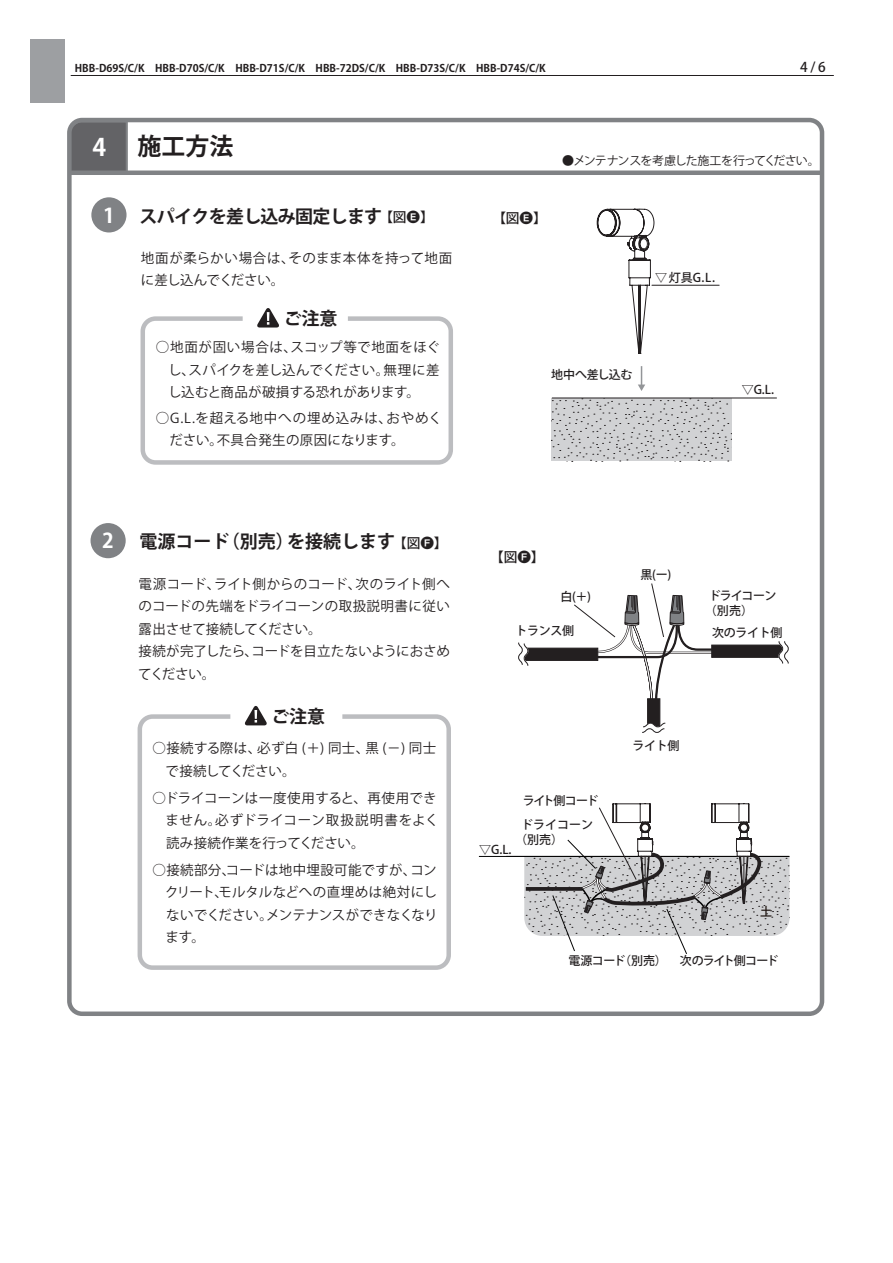
<style>
.page{position:relative;width:893px;height:1263px;background:#fff}
.page>*{position:absolute;margin:0;border:0;box-sizing:border-box;transform-origin:0 0}
.t1{font:700 24px "Koz Go Pro";color:#231f20}
.t2{font:700 24px "Koz Go Pro";color:#fff}
.t3{font:700 20.25px "Koz Go Pro";color:#fff}
.t4{font:700 18px "Koz Go Pro";color:#231f20}
.t5{font:700 18px "Koz Go Pro";letter-spacing:-.04em;color:#231f20}
.t6{font:700 18px "Koz Go Pro";letter-spacing:-.02em;color:#231f20}
.t7{font:13.5px/22.5px "Koz Go Pro";letter-spacing:.015em;color:#231f20}
.t8{font:13.5px/22.5px "Koz Go Pro";letter-spacing:-.005em;color:#231f20}
.t9{font:500 13.5px "Koz Go Pr 6 N";color:#231f20}
.t10{font:500 13.5px "Koz Go Pro";color:#231f20}
.t11{font:500 12px "Koz Go Pro";letter-spacing:-.03em;color:#231f20}
.t12{font:12px "Koz Go Pro";letter-spacing:-.08em;color:#231f20}
.t13{font:500 12px/14.4px "Koz Go Pro";letter-spacing:-.07em;color:#231f20}
.t14{font:500 12px/15px "Koz Go Pro";color:#231f20}
.t15{font:500 12px "Koz Go Pro";letter-spacing:-.085em;color:#231f20}
.t16{font:500 12px "Koz Go Pro";letter-spacing:-.1em;color:#231f20}
.t17{font:500 12px "Koz Go Pro";letter-spacing:-.01em;color:#231f20}
.t18{font:500 12px "Koz Go Pro";color:#1f1511}
.t19{font:700 10.5px "Koz Go Pro";color:#231f20}
</style>
<div class="page">
<div style="left:30px;top:39px;width:34px;height:64px;background:#9d9fa2"></div>
<hr style="left:71px;top:75px;width:763px;height:1px;background:#231f20">
<div style="left:91px;top:523px;width:35px;height:35px;background:#808285;border-radius:50%"></div>
<svg style="left:244px;top:706px;width:23px;height:19px"></svg>
<div style="left:138px;top:714px;width:313px;height:256px;border:4px solid #bcbdc0;border-radius:13px"></div>
<hr style="left:479px;top:856px;width:310px;height:1px;background:#030303">
<div style="left:647px;top:698px;width:13px;height:30px;background:#231f20;border:1px solid #231f20"></div>
<svg style="left:642px;top:722px;width:24px;height:11px"></svg>
<svg style="left:518px;top:583px;width:271px;height:126px"></svg>
<div style="left:91px;top:197px;width:36px;height:35px;background:#808285;border-radius:50%"></div>
<div style="left:72px;top:123px;width:56px;height:47px;background:#636366"></div>
<div style="left:67px;top:118px;width:757px;height:898px;border:4px solid #808285;border-radius:13px"></div>
<div style="left:69px;top:170px;width:753px;height:5px;background:#808285"></div>
<svg style="left:257px;top:308px;width:22px;height:19px"></svg>
<div style="left:141px;top:316px;width:312px;height:149px;border:4px solid #bcbdc0;border-radius:13px"></div>
<svg style="left:638px;top:366px;width:7px;height:25px"></svg>
<svg style="left:551px;top:398px;width:181px;height:63px;background:#c9cacc"></svg>
<hr style="left:552px;top:398px;width:225px;height:1px;background:#231f20">
<svg style="left:597px;top:209px;width:57px;height:145px"></svg>
<hr style="left:652px;top:285px;width:67px;height:1px;background:#231f20">
<svg style="left:524px;top:803px;width:265px;height:151px"></svg>
<p class="t19" style="left:75px;top:61px;width:472px">HBB-D69S/C/K　HBB-D70S/C/K　HBB-D71S/C/K　HBB-72DS/C/K　HBB-D73S/C/K　HBB-D74S/C/K</p>
<p class="t10" style="left:800px;top:58px;width:27px">4 / 6</p>
<h1 class="t2" style="left:93px;top:132px;width:15px">4</h1>
<h1 class="t1" style="left:137px;top:131px;width:97px">施工方法</h1>
<h2 class="t3" style="left:103px;top:203px;width:13px">1</h2>
<h3 class="t5" style="left:140px;top:205px;width:244px">スパイクを差し込み固定します</h3>
<p class="t7" style="left:141px;top:247px;width:313px">地面が柔らかい場合は、そのまま本体を持って地面に差し込んでください。</p>
<p class="t9" style="left:379px;top:210px;width:56px">【図E】</p>
<p class="t9" style="left:492px;top:211px;width:56px">【図E】</p>
<p class="t12" style="left:562px;top:153px;width:259px">●メンテナンスを考慮した施工を行ってください。</p>
<p class="t11" style="left:655px;top:270px;width:61px">▽灯具G.L.</p>
<h3 class="t6" style="left:284px;top:307px;width:55px">ご注意</h3>
<p class="t7" style="left:168px;top:336px;width:273px;text-align:justify;text-indent:-12px">○地面が固い場合は、スコップ等で地面をほぐし、スパイクを差し込んでください。無理に差し込むと商品が破損する恐れがあります。</p>
<p class="t7" style="left:169px;top:407px;width:274px;text-indent:-14px">○G.L.を超える地中への埋め込みは、おやめください。不具合発生の原因になります。</p>
<p class="t17" style="left:551px;top:366px;width:83px">地中へ差し込む</p>
<p class="t11" style="left:742px;top:382px;width:34px">▽G.L.</p>
<h2 class="t3" style="left:102px;top:528px;width:13px">2</h2>
<h3 class="t4" style="left:139px;top:530px;width:257px">電源コード（別売）を接続します</h3>
<p class="t8" style="left:138px;top:573px;width:313px">電源コード、ライト側からのコード、次のライト側へのコードの先端をドライコーンの取扱説明書に従い露出させて接続してください。<br>接続が完了したら、コードを目立たないようにおさめてください。</p>
<p class="t9" style="left:393px;top:535px;width:56px">【図F】</p>
<h3 class="t6" style="left:272px;top:705px;width:55px">ご注意</h3>
<p class="t7" style="left:166px;top:737px;width:272px;text-indent:-13px">○接続する際は、必ず白 (＋) 同士、黒 (－) 同士で接続してください。</p>
<p class="t7" style="left:165px;top:787px;width:275px;text-indent:-13px">○ドライコーンは一度使用すると、再使用できません。必ずドライコーン取扱説明書をよく読み接続作業を行ってください。</p>
<p class="t7" style="left:165px;top:859px;width:274px;text-align:justify;text-indent:-13px">○接続部分、コードは地中埋設可能ですが、コンクリート、モルタルなどへの直埋めは絶対にしないでください。メンテナンスができなくなります。</p>
<p class="t9" style="left:490px;top:550px;width:56px">【図F】</p>
<p class="t11" style="left:560px;top:589px;width:32px">白(＋)</p>
<p class="t11" style="left:515px;top:623px;width:60px">トランス側</p>
<p class="t11" style="left:640px;top:567px;width:32px">黒(ー)</p>
<p class="t13" style="left:705px;top:589px;width:73px;text-indent:4px">ドライコーン（別売）</p>
<p class="t11" style="left:712px;top:625px;width:72px">次のライト側</p>
<p class="t11" style="left:479px;top:841px;width:34px">▽G.L.</p>
<p class="t16" style="left:523px;top:793px;width:77px">ライト側コード</p>
<p class="t14" style="left:515px;top:818px;width:79px;text-indent:6px">ドライコーン（別売）</p>
<p class="t11" style="left:632px;top:738px;width:48px">ライト側</p>
<p class="t18" style="left:760px;top:903px;width:14px">土</p>
<p class="t11" style="left:569px;top:953px;width:100px">電源コード（別売）</p>
<p class="t15" style="left:680px;top:953px;width:100px">次のライト側コード</p>
</div>
